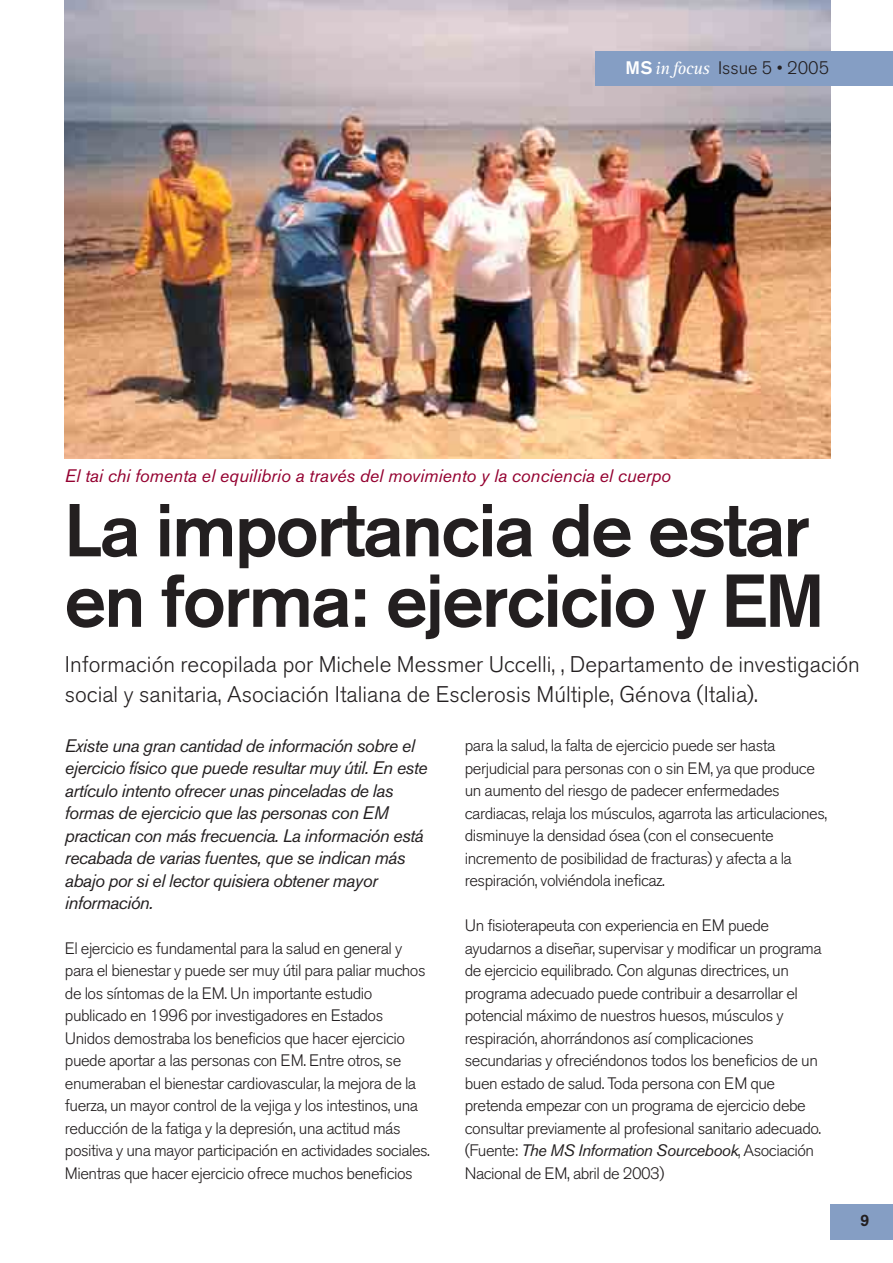
<style>
.page{position:relative;width:893px;height:1263px;background:#fff}
.page>*{position:absolute;margin:0;border:0;box-sizing:border-box;transform-origin:0 0}
.t1{font:700 73.5px/70.5px "Akzidenz Grotesk";letter-spacing:-.015em;color:#231f20}
.t2{font:300 22.5px/30px "Akzidenz Grotesk BE";color:#231f20}
.t3{font:italic 18px/22.5px "Akzidenz Grotesk BE";letter-spacing:-.03em;color:#231f20}
.t4{font:italic 18px "Akzidenz Grotesk BE";color:#940030}
.t5{font:300 18px "Akzidenz Grotesk BE";color:#231f20}
.t6{font:300 16.5px/22.5px "Akzidenz Grotesk BE";letter-spacing:-.03em;color:#231f20}
.t7{font:500 16.5px "Akzidenz Grotesk BE";color:#231f20}
.s1{font-weight:500;color:#fff}
.s2{font-family:"Rotis Serif";font-weight:400;font-style:italic;color:#fff}
.s3{font-weight:400;font-style:italic}
</style>
<div class="page">
<div style="left:830px;top:1204px;width:62px;height:36px;background:#859ec4"></div>
<img style="left:65px;top:0;width:765px;height:459px">
<div style="left:595px;top:51px;width:297px;height:34px;background:#859ec4"></div>
<p class="t5" style="left:625px;top:61px;width:205px"><span class="s1">MS</span><span class="s2">infocus</span> Issue 5 • 2005</p>
<p class="t4" style="left:65px;top:469px;width:607px">El tai chi fomenta el equilibrio a través del movimiento y la conciencia el cuerpo</p>
<h1 class="t1" style="left:65px;top:501px;width:760px">La importancia de estar en forma: ejercicio y EM</h1>
<h2 class="t2" style="left:65px;top:652px;width:796px">Información recopilada por Michele Messmer Uccelli, , Departamento de investigación social y sanitaria, Asociación Italiana de Esclerosis Múltiple, Génova (Italia).</h2>
<p class="t3" style="left:65px;top:736px;width:364px">Existe una gran cantidad de información sobre el ejercicio físico que puede resultar muy útil. En este artículo intento ofrecer unas pinceladas de las formas de ejercicio que las personas con EM practican con más frecuencia. La información está recabada de varias fuentes, que se indican más abajo por si el lector quisiera obtener mayor información.</p>
<p class="t6" style="left:65px;top:939px;width:366px">El ejercicio es fundamental para la salud en general y para el bienestar y puede ser muy útil para paliar muchos de los síntomas de la EM. Un importante estudio publicado en 1996 por investigadores en Estados Unidos demostraba los beneficios que hacer ejercicio puede aportar a las personas con EM. Entre otros, se enumeraban el bienestar cardiovascular, la mejora de la fuerza, un mayor control de la vejiga y los intestinos, una reducción de la fatiga y la depresión, una actitud más positiva y una mayor participación en actividades sociales.<br>Mientras que hacer ejercicio ofrece muchos beneficios</p>
<p class="t6" style="left:465px;top:737px;width:364px">para la salud, la falta de ejercicio puede ser hasta perjudicial para personas con o sin EM, ya que produce un aumento del riesgo de padecer enfermedades cardiacas, relaja los músculos, agarrota las articulaciones, disminuye la densidad ósea (con el consecuente incremento de posibilidad de fracturas) y afecta a la respiración, volviéndola ineficaz.</p>
<p class="t6" style="left:465px;top:917px;width:358px">Un fisioterapeuta con experiencia en EM puede ayudarnos a diseñar, supervisar y modificar un programa de ejercicio equilibrado. Con algunas directrices, un programa adecuado puede contribuir a desarrollar el potencial máximo de nuestros huesos, músculos y respiración, ahorrándonos así complicaciones secundarias y ofreciéndonos todos los beneficios de un buen estado de salud. Toda persona con EM que pretenda empezar con un programa de ejercicio debe consultar previamente al profesional sanitario adecuado. (Fuente: <span class="s3">The MS Information Sourcebook</span>, Asociación Nacional de EM, abril de 2003)</p>
<p class="t7" style="left:860px;top:1215px;width:11px">9</p>
</div>
